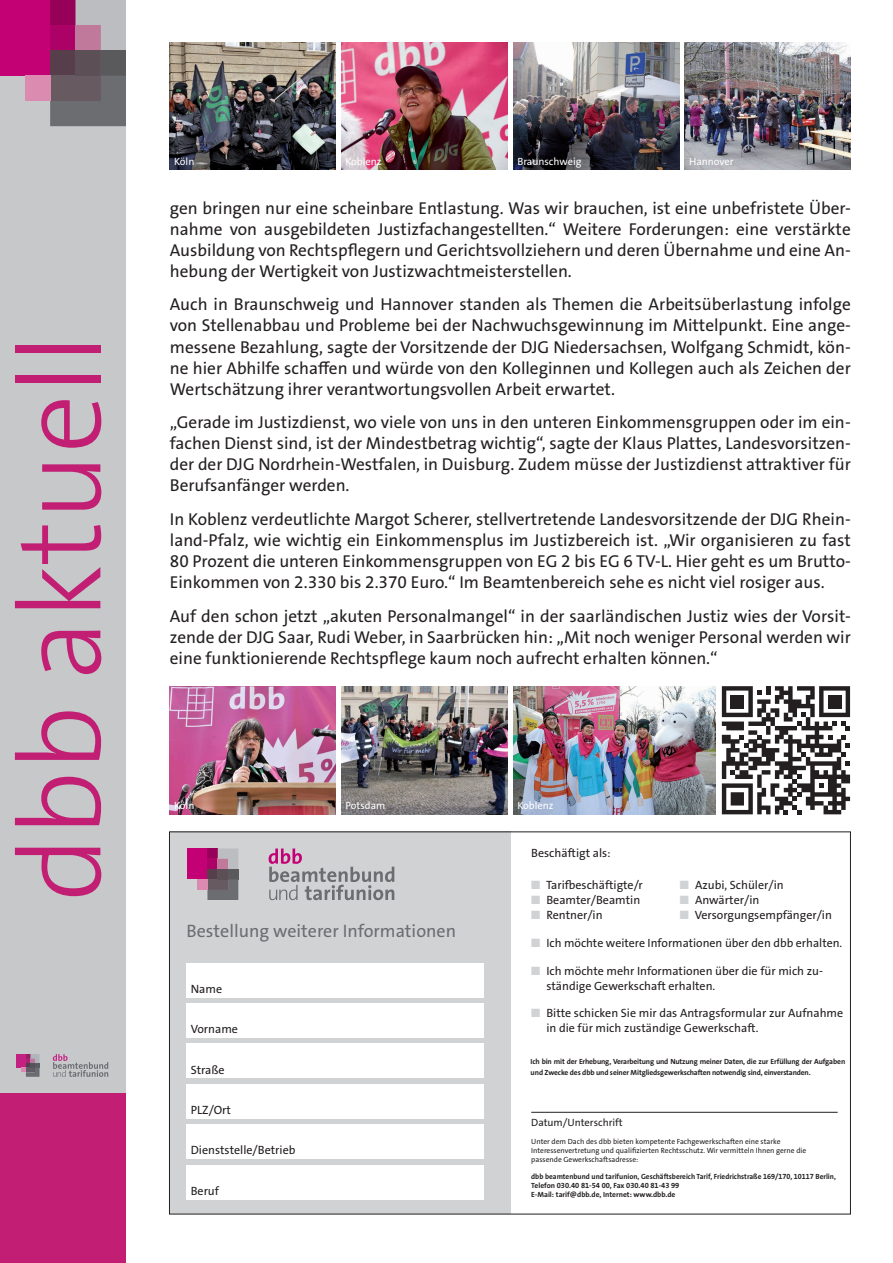
<style>
.page{position:relative;width:893px;height:1263px;background:#fff}
.page>*{position:absolute;margin:0;border:0;box-sizing:border-box;transform-origin:0 0}
.t1{font:300 117px "The Sans Os F";color:#c21e73}
.t2{font:18px "The Sans Os F";color:#6c6d70}
.Grundtext{font:17.25px/21px "The Sans Os F";color:#231f20;text-align:justify}
.t3{font:12px/15px "The Sans Os F";color:#231f20}
.t4{font:10.5px "The Sans Os F";color:#fff}
.t5{font:10.5px "The Sans Os F";color:#231f20}
.t6{font:700 7.5px/9px "The Sans Os F";letter-spacing:-.015em;color:#231f20}
.t7{font:7.5px/9px "The Sans Os F";color:#231f20}
.s1{color:#d1d2d4}
</style>
<div class="page">
<div style="left:0;top:0;width:126px;height:1262px;background:#c7c8ca"></div>
<div style="left:0;top:1092px;width:126px;height:170px;background:#c21e73"></div>
<svg style="left:53px;top:1054px;width:55px;height:22px"></svg>
<div style="left:17px;top:1053px;width:9px;height:14px;background:#c42082"></div>
<svg style="left:21px;top:1053px;width:18px;height:23px"></svg>
<div style="left:0;top:0;width:50px;height:76px;background:#c30175"></div>
<div style="left:50px;top:0;width:25px;height:25px;background:#970059"></div>
<div style="left:50px;top:25px;width:25px;height:25px;background:#ac0167"></div>
<div style="left:50px;top:50px;width:25px;height:26px;background:#573e4b"></div>
<svg style="left:75px;top:0;width:51px;height:50px"></svg>
<div style="left:75px;top:50px;width:26px;height:26px;background:#5c5056"></div>
<div style="left:101px;top:50px;width:25px;height:26px;background:#5a5a5d"></div>
<svg style="left:50px;top:76px;width:76px;height:50px;background:#6b676b"></svg>
<div style="left:25px;top:76px;width:25px;height:25px;background:#dc8bb0"></div>
<svg style="left:721px;top:686px;width:128px;height:128px"></svg>
<div style="left:170px;top:830px;width:340px;height:383px;background:#d1d2d4"></div>
<div style="left:186px;top:962px;width:298px;height:34px;background:#fff"></div>
<div style="left:186px;top:1003px;width:298px;height:34px;background:#fff"></div>
<div style="left:186px;top:1043px;width:298px;height:34px;background:#fff"></div>
<div style="left:186px;top:1083px;width:298px;height:34px;background:#fff"></div>
<div style="left:186px;top:1124px;width:298px;height:34px;background:#fff"></div>
<div style="left:186px;top:1164px;width:298px;height:34px;background:#fff"></div>
<hr style="left:531px;top:1111px;width:306px;height:1px;background:#231f20">
<svg style="left:268px;top:848px;width:126px;height:52px"></svg>
<div style="left:187px;top:848px;width:20px;height:31px;background:#c30175"></div>
<div style="left:207px;top:848px;width:11px;height:10px;background:#970059"></div>
<div style="left:207px;top:858px;width:11px;height:10px;background:#ac0167"></div>
<div style="left:207px;top:868px;width:11px;height:11px;background:#573e4b"></div>
<svg style="left:218px;top:848px;width:20px;height:20px"></svg>
<div style="left:218px;top:868px;width:10px;height:11px;background:#5c5056"></div>
<div style="left:228px;top:868px;width:10px;height:11px;background:#5a5a5d"></div>
<svg style="left:207px;top:879px;width:31px;height:20px"></svg>
<div style="left:197px;top:879px;width:10px;height:10px;background:#dc8bb0"></div>
<img style="left:684px;top:42px;width:166px;height:128px">
<img style="left:170px;top:42px;width:166px;height:128px">
<img style="left:170px;top:686px;width:166px;height:128px">
<img style="left:513px;top:686px;width:202px;height:128px">
<img style="left:341px;top:42px;width:166px;height:128px">
<img style="left:341px;top:686px;width:166px;height:128px">
<img style="left:513px;top:42px;width:166px;height:128px">
<h1 class="t1" style="left:-14px;top:901px;width:568px;rotate:-90deg">dbb aktuell</h1>
<p class="t4" style="left:174px;top:154px;width:22px">Köln</p>
<p class="t4" style="left:345px;top:154px;width:38px">Koblenz</p>
<p class="t4" style="left:517px;top:154px;width:66px">Braunschweig</p>
<p class="t4" style="left:688px;top:154px;width:46px">Hannover</p>
<p class="Grundtext" style="left:170px;top:197px;width:682px">gen bringen nur eine scheinbare Entlastung. Was wir brauchen, ist eine unbefristete Über&shy;nahme von ausgebildeten Justizfachangestellten.“ Weitere Forderungen: eine verstärkte Ausbildung von Rechtspflegern und Gerichtsvollziehern und deren Übernahme und eine An&shy;hebung der Wertigkeit von Justizwachtmeisterstellen.</p>
<p class="Grundtext" style="left:170px;top:294px;width:682px">Auch in Braunschweig und Hannover standen als Themen die Arbeitsüberlastung infolge von Stellenabbau und Probleme bei der Nachwuchsgewinnung im Mittelpunkt. Eine ange&shy;messene Bezahlung, sagte der Vorsitzende der DJG Niedersachsen, Wolfgang Schmidt, kön&shy;ne hier Abhilfe schaffen und würde von den Kolleginnen und Kollegen auch als Zeichen der Wertschätzung ihrer verantwortungsvollen Arbeit erwartet.</p>
<p class="Grundtext" style="left:170px;top:412px;width:682px">„Gerade im Justizdienst, wo viele von uns in den unteren Einkommensgruppen oder im ein&shy;fachen Dienst sind, ist der Mindestbetrag wichtig“, sagte der Klaus Plattes, Landesvorsitzen&shy;der der DJG Nordrhein-Westfalen, in Duisburg. Zudem müsse der Justizdienst attraktiver für Berufsanfänger werden.</p>
<p class="Grundtext" style="left:170px;top:509px;width:682px">In Koblenz verdeutlichte Margot Scherer, stellvertretende Landesvorsitzende der DJG Rhein&shy;land-Pfalz, wie wichtig ein Einkommensplus im Justizbereich ist. „Wir organisieren zu fast 80 Prozent die unteren Einkommensgruppen von EG 2 bis EG 6 TV-L. Hier geht es um Brutto-Einkommen von 2.330 bis 2.370 Euro.“ Im Beamtenbereich sehe es nicht viel rosiger aus.</p>
<p class="Grundtext" style="left:170px;top:605px;width:682px">Auf den schon jetzt „akuten Personalmangel“ in der saarländischen Justiz wies der Vorsit&shy;zende der DJG Saar, Rudi Weber, in Saarbrücken hin: „Mit noch weniger Personal werden wir eine funktionierende Rechtspflege kaum noch aufrecht erhalten können.“</p>
<p class="t4" style="left:174px;top:798px;width:22px">Köln</p>
<p class="t4" style="left:345px;top:798px;width:41px">Potsdam</p>
<p class="t4" style="left:517px;top:798px;width:38px">Koblenz</p>
<p class="t2" style="left:186px;top:919px;width:271px">Bestellung weiterer Informationen</p>
<p class="t3" style="left:191px;top:981px;width:33px">Name</p>
<p class="t3" style="left:191px;top:1021px;width:49px">Vorname</p>
<p class="t3" style="left:191px;top:1061px;width:35px">Straße</p>
<p class="t3" style="left:191px;top:1102px;width:42px">PLZ/Ort</p>
<p class="t3" style="left:191px;top:1142px;width:106px">Dienststelle/Betrieb</p>
<p class="t3" style="left:191px;top:1183px;width:30px">Beruf</p>
<p class="t3" style="left:531px;top:845px;width:81px">Beschäftigt als:</p>
<p class="t3" style="left:531px;top:877px;width:113px"><span class="s1">■</span> Tarifbeschäftigte/r</p>
<p class="t3" style="left:679px;top:877px;width:105px"><span class="s1">■</span> Azubi, Schüler/in</p>
<p class="t3" style="left:531px;top:892px;width:110px"><span class="s1">■</span> Beamter/Beamtin</p>
<p class="t3" style="left:679px;top:892px;width:81px"><span class="s1">■</span> Anwärter/in</p>
<p class="t3" style="left:531px;top:907px;width:73px"><span class="s1">■</span> Rentner/in</p>
<p class="t3" style="left:679px;top:907px;width:153px"><span class="s1">■</span> Versorgungsempfänger/in</p>
<p class="t3" style="left:531px;top:935px;width:312px"><span class="s1">■</span> Ich möchte weitere Informationen über den dbb erhalten.</p>
<p class="t3" style="left:546px;top:962px;width:278px;text-indent:-15px"><span class="s1">■</span> Ich möchte mehr Informationen über die für mich zu&shy;ständige Gewerkschaft erhalten.</p>
<p class="t3" style="left:546px;top:1005px;width:298px;text-indent:-15px"><span class="s1">■</span> Bitte schicken Sie mir das Antragsformular zur Aufnahme in die für mich zuständige Gewerkschaft.</p>
<p class="t6" style="left:530px;top:1056px;width:316px;line-height:10.5px">Ich bin mit der Erhebung, Verarbeitung und Nutzung meiner Daten, die zur Erfüllung der Aufgaben und Zwecke des dbb und seiner Mitgliedsgewerkschaften notwendig sind, einverstanden.</p>
<p class="t5" style="left:531px;top:1115px;width:93px">Datum/Unterschrift</p>
<p class="t7" style="left:531px;top:1136px;width:276px">Unter dem Dach des dbb bieten kompetente Fachgewerkschaften eine starke<br>Interessenvertretung und qualifizierten Rechtsschutz. Wir vermitteln Ihnen gerne die passende Gewerkschaftsadresse:</p>
<p class="t6" style="left:531px;top:1171px;width:306px">dbb beamtenbund und tarifunion, Geschäftsbereich Tarif, Friedrichstraße 169/170, 10117 Berlin,<br>Telefon 030.40 81-54 00, Fax 030.40 81-43 99</p>
<p class="t6" style="left:531px;top:1189px;width:146px">E-Mail: tarif@dbb.de, Internet: www.dbb.de</p>
</div>
